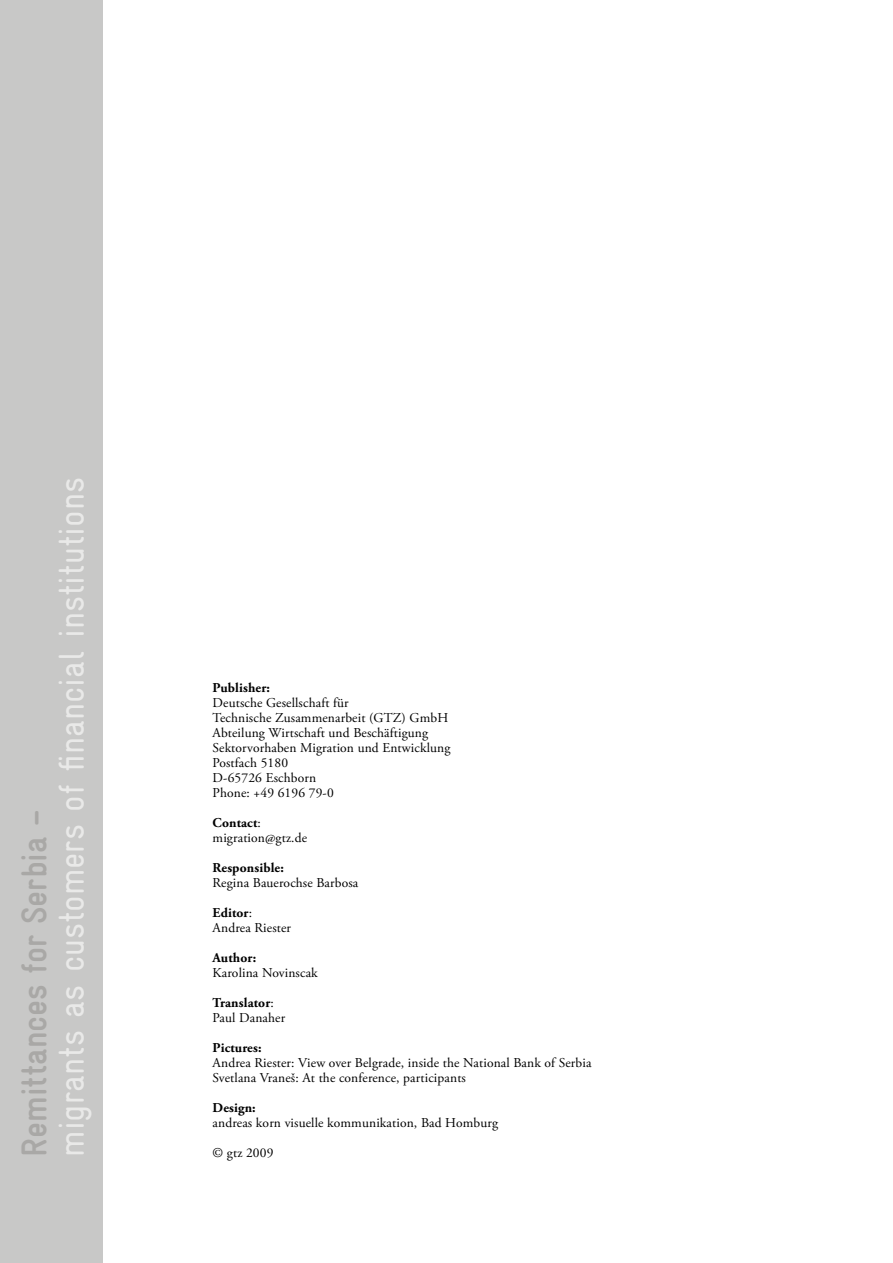
<style>
.page{position:relative;width:893px;height:1263px;background:#fff}
.page>*{position:absolute;margin:0;border:0;box-sizing:border-box;transform-origin:0 0}
.t1{font:condensed 36px "Gravur";color:#e9e9e8}
.t2{font:700 condensed 36px "Gravur";color:#a9a8a6}
.t3{font:13.5px/15px "Adobe Garamond Pro";letter-spacing:.01em;color:#000}
.t4{font:700 13.5px "Adobe Garamond Pro";letter-spacing:.01em;color:#000}
.s1{font-weight:700}
</style>
<div class="page">
<div style="left:0;top:0;width:102px;height:1263px;background:#c8c8c7"></div>
<h1 class="t2" style="left:14px;top:1157px;width:349px;rotate:-90deg">Remittances for Serbia –</h1>
<h1 class="t1" style="left:52px;top:1157px;width:681px;rotate:-90deg">migrants as customers of financial institutions</h1>
<p class="t4" style="left:213px;top:679px;width:59px">Publisher:</p>
<p class="t3" style="left:213px;top:695px;width:239px">Deutsche Gesellschaft für<br>Technische Zusammenarbeit (GTZ) GmbH<br>Abteilung Wirtschaft und Beschäftigung<br>Sektorvorhaben Migration und Entwicklung<br>Postfach 5180<br>D-65726 Eschborn<br>Phone: +49 6196 79-0</p>
<p class="t3" style="left:213px;top:815px;width:96px"><span class="s1">Contact</span>: migration@gtz.de</p>
<p class="t4" style="left:213px;top:859px;width:73px">Responsible:</p>
<p class="t3" style="left:213px;top:875px;width:147px">Regina Bauerochse Barbosa</p>
<p class="t3" style="left:213px;top:905px;width:80px"><span class="s1">Editor</span>:<br>Andrea Riester</p>
<p class="t4" style="left:213px;top:949px;width:45px">Author:</p>
<p class="t3" style="left:213px;top:965px;width:107px">Karolina Novinscak</p>
<p class="t3" style="left:213px;top:995px;width:74px"><span class="s1">Translator</span>:<br>Paul Danaher</p>
<p class="t4" style="left:213px;top:1039px;width:50px">Pictures:</p>
<p class="t3" style="left:213px;top:1055px;width:380px">Andrea Riester: View over Belgrade, inside the National Bank of Serbia<br>Svetlana Vraneš: At the conference, participants</p>
<p class="t4" style="left:213px;top:1099px;width:45px">Design:</p>
<p class="t3" style="left:213px;top:1115px;width:287px">andreas korn visuelle kommunikation, Bad Homburg</p>
<p class="t3" style="left:213px;top:1145px;width:62px">© gtz 2009</p>
</div>
